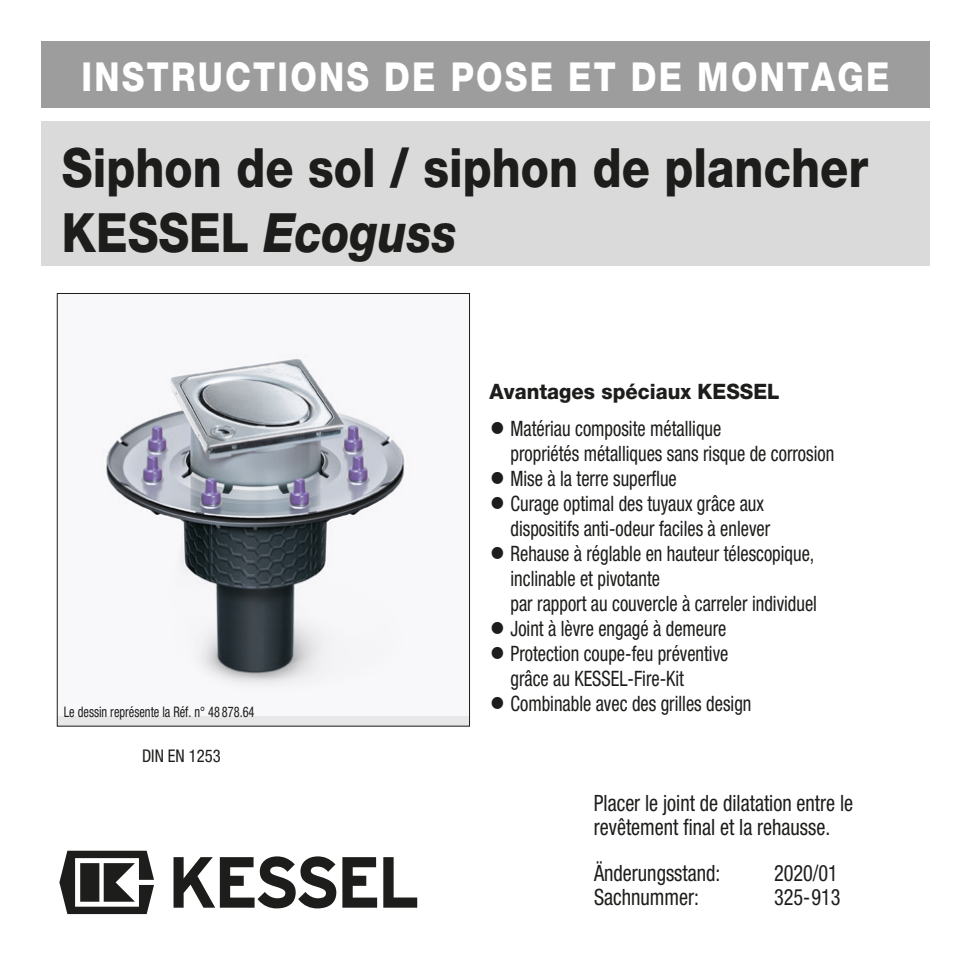
<style>
.page{position:relative;width:971px;height:971px;background:#fff}
.page>*{position:absolute;margin:0;border:0;box-sizing:border-box;transform-origin:0 0}
.t1{font:800 54.25px/65.2px "Helvetica Neue LT Std";color:#1d1d1b;scale:.85 1}
.t2{font:800 40px "Helvetica Neue LT Std";letter-spacing:.065em;color:#fff;scale:.85 1}
.t3{font:condensed 22.5px/23.8px "Helvetica Neue LT Std";color:#1d1d1b;scale:.9 1}
.t4{font:condensed 21.25px/25px "Helvetica Neue LT Std";color:#1d1d1b;scale:.87 1}
.t5{font:800 21.25px "Helvetica Neue LT Std";color:#1d1d1b;scale:.95 1}
.t6{font:condensed 17.5px "Helvetica Neue LT Std";color:#1d1d1b;scale:.95 1}
.t7{font:condensed 14.5px "Helvetica Neue LT Std";color:#1d1d1b;scale:.85 1}
.s1{font-style:italic}
.s2{font-size:33.75px}
</style>
<div class="page">
<svg style="left:174px;top:856px;width:243px;height:52px"></svg>
<svg style="left:59px;top:851px;width:95px;height:63px"></svg>
<div style="left:41px;top:41px;width:889px;height:67px;background:#9d9d9d"></div>
<div style="left:41px;top:121px;width:889px;height:145px;background:#dadada"></div>
<div style="left:57px;top:293px;width:412px;height:433px;background:linear-gradient(to right,#e8e8e7,#e7e7e8)"></div>
<img style="left:59px;top:295px;width:409px;height:421px">
<h2 class="t2" style="left:82px;top:53px;width:952px">INSTRUCTIONS DE POSE ET DE MONTAGE</h2>
<h1 class="t1" style="left:62px;top:134px;width:950px">Siphon de sol / siphon de plancher<br>KESSEL <span class="s1">Ecoguss</span></h1>
<p class="t7" style="left:64px;top:703px;width:226px">Le dessin représente la Réf. n° 48 878.64</p>
<p class="t6" style="left:142px;top:746px;width:84px">DIN EN 1253</p>
<p class="t5" style="left:490px;top:379px;width:307px">Avantages spéciaux KESSEL</p>
<p class="t4" style="left:510px;top:416px;width:374px;text-indent:-21px"><span class="s2">•</span> Matériau composite métallique<br>propriétés métalliques sans risque de corrosion</p>
<p class="t4" style="left:490px;top:466px;width:217px"><span class="s2">•</span> Mise à la terre superflue</p>
<p class="t4" style="left:490px;top:491px;width:324px;text-align:right"><span class="s2">•</span> Curage optimal des tuyaux grâce aux dispositifs anti-odeur faciles à enlever</p>
<p class="t4" style="left:510px;top:541px;width:354px;text-indent:-21px"><span class="s2">•</span> Rehause à réglable en hauteur télescopique, inclinable et pivotante<br>par rapport au couvercle à carreler individuel</p>
<p class="t4" style="left:490px;top:616px;width:274px"><span class="s2">•</span> Joint à lèvre engagé à demeure</p>
<p class="t4" style="left:510px;top:641px;width:252px;text-indent:-21px"><span class="s2">•</span> Protection coupe-feu préventive grâce au KESSEL-Fire-Kit</p>
<p class="t4" style="left:490px;top:691px;width:302px"><span class="s2">•</span> Combinable avec des grilles design</p>
<p class="t3" style="left:594px;top:791px;width:290px">Placer le joint de dilatation entre le revêtement final et la rehausse.</p>
<p class="t3" style="left:594px;top:861px;width:142px">Änderungsstand:</p>
<p class="t3" style="left:774px;top:861px;width:73px">2020/01</p>
<p class="t3" style="left:594px;top:884px;width:118px">Sachnummer:</p>
<p class="t3" style="left:774px;top:884px;width:75px">325-913</p>
</div>
